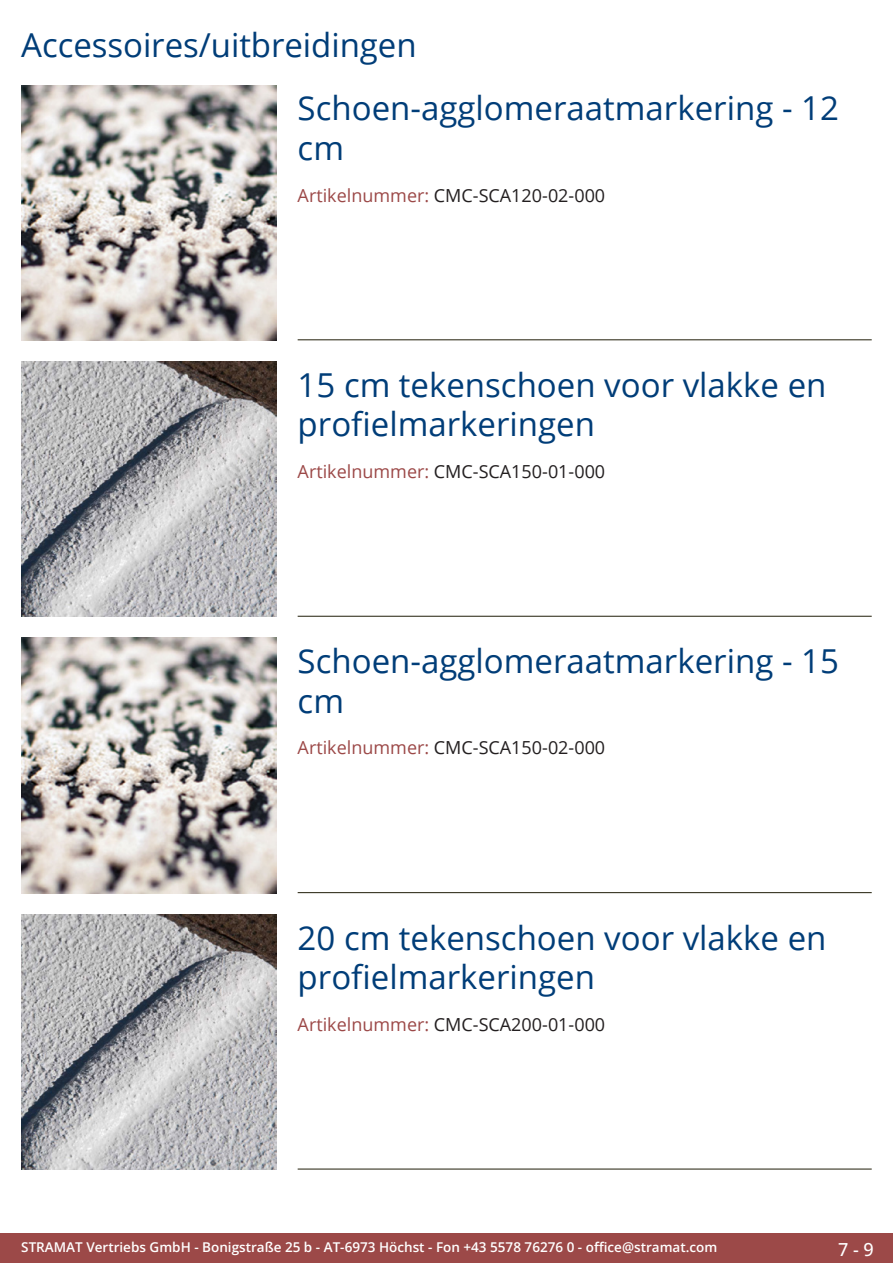
<style>
.page{position:relative;width:893px;height:1263px;background:#fff}
.page>*{position:absolute;margin:0;border:0;box-sizing:border-box;transform-origin:0 0}
.Produkttitel{font:33px/39.6px "Open Sans";color:#003d78}
.RastTitel{font:33px "Open Sans";color:#003d78}
.TechDaten_Überschrif{font:18px "Open Sans";color:#231f20}
.t1{font:500 18px "Open Sans";color:#fff}
.t2{font:600 13.5px "Open Sans";color:#fff}
.s1{color:#9c4948}
</style>
<div class="page">
<div style="left:0;top:1233px;width:893px;height:30px;background:#9c4948"></div>
<hr style="left:298px;top:340px;width:574px;height:1px;background:#201d08">
<hr style="left:298px;top:616px;width:574px;height:1px;background:#201d08">
<hr style="left:298px;top:892px;width:574px;height:1px;background:#201d08">
<hr style="left:298px;top:1169px;width:574px;height:1px;background:#201d08">
<img style="left:21px;top:85px;width:255px;height:255px">
<img style="left:21px;top:361px;width:255px;height:256px">
<img style="left:21px;top:638px;width:255px;height:255px">
<img style="left:21px;top:914px;width:255px;height:255px">
<p class="RastTitel" style="left:21px;top:22px;width:397px">Accessoires/uitbreidingen</p>
<p class="Produkttitel" style="left:298px;top:88px;width:543px">Schoen-agglomeraatmarkering - 12 cm</p>
<p class="TechDaten_Überschrif" style="left:298px;top:183px;width:309px"><span class="s1">Artikelnummer:</span> CMC-SCA120-02-000</p>
<p class="Produkttitel" style="left:298px;top:364px;width:530px">15 cm tekenschoen voor vlakke en profielmarkeringen</p>
<p class="TechDaten_Überschrif" style="left:298px;top:459px;width:309px"><span class="s1">Artikelnummer:</span> CMC-SCA150-01-000</p>
<p class="Produkttitel" style="left:298px;top:640px;width:543px">Schoen-agglomeraatmarkering - 15 cm</p>
<p class="TechDaten_Überschrif" style="left:298px;top:735px;width:309px"><span class="s1">Artikelnummer:</span> CMC-SCA150-02-000</p>
<p class="Produkttitel" style="left:298px;top:917px;width:530px">20 cm tekenschoen voor vlakke en profielmarkeringen</p>
<p class="TechDaten_Überschrif" style="left:298px;top:1012px;width:309px"><span class="s1">Artikelnummer:</span> CMC-SCA200-01-000</p>
<p class="t2" style="left:21px;top:1238px;width:698px">STRAMAT Vertriebs GmbH - Bonigstraße 25 b - AT-6973 Höchst - Fon +43 5578 76276 0 - office@stramat.com</p>
<p class="t1" style="left:838px;top:1237px;width:37px">7 - 9</p>
</div>
